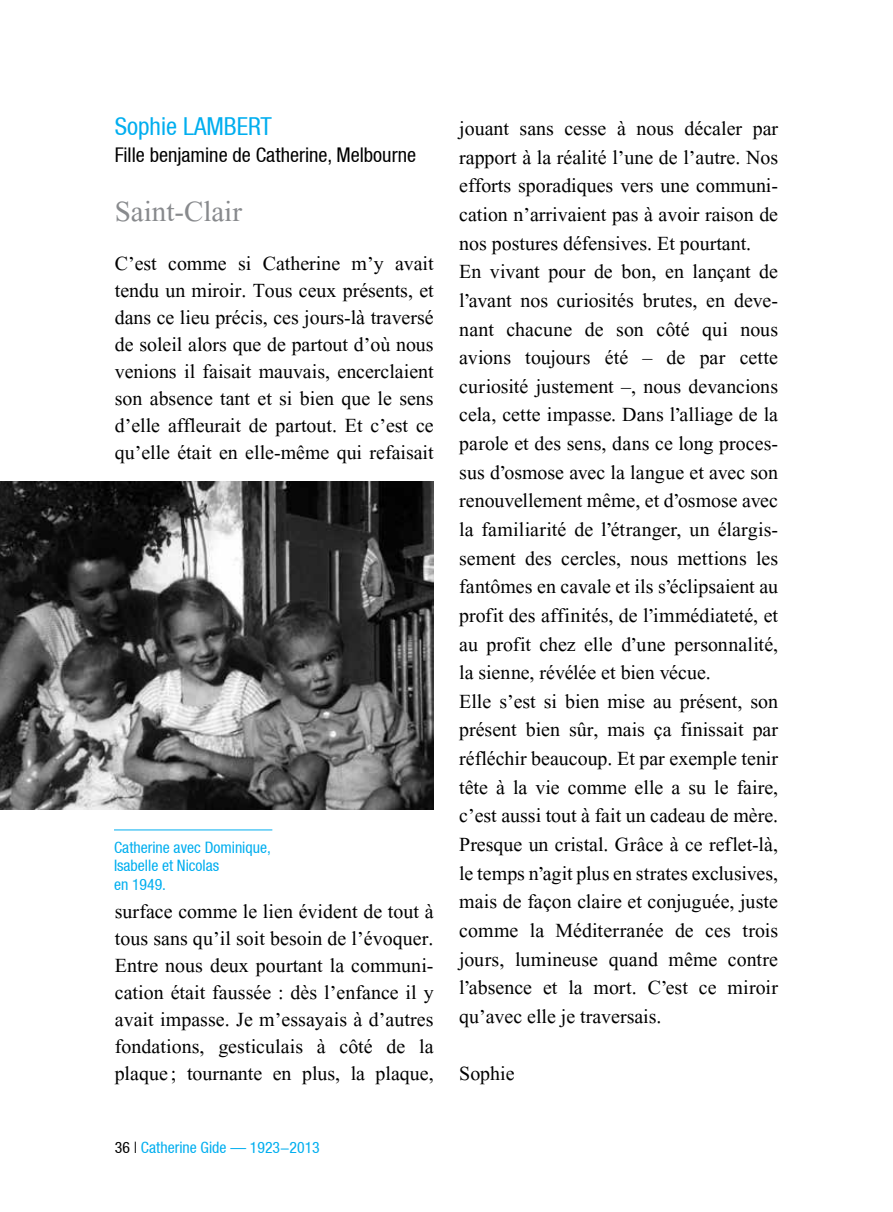
<style>
.page{position:relative;width:893px;height:1212px;background:#fff}
.page>*{position:absolute;margin:0;border:0;box-sizing:border-box;transform-origin:0 0}
.t1{font:36px "Aparajita";color:#888a8d}
.t2{font:24.75px/28.6px "Aparajita";color:#000;text-align:justify}
.t3{font:condensed 24.75px "Helvetica Neue LT";color:#00aeef}
.t4{font:condensed 20.25px "Helvetica Neue LT";color:#000}
.t5{font:condensed 15.75px/18.9px "Helvetica Neue LT";color:#00aeef}
.s1{color:#000}
</style>
<div class="page">
<img style="left:0;top:482px;width:434px;height:327px">
<hr style="left:114px;top:829px;width:158px;height:1px;background:#00aeef">
<p class="t3" style="left:115px;top:112px;width:154px">Sophie Lambert</p>
<p class="t4" style="left:115px;top:143px;width:303px">Fille benjamine de Catherine, Melbourne</p>
<h1 class="t1" style="left:115px;top:194px;width:129px">Saint-Clair</h1>
<p class="t2" style="left:115px;top:252px;width:320px;line-height:27px">C’est comme si Catherine m’y avait tendu un miroir. Tous ceux présents, et dans ce lieu précis, ces jours-là traversé de soleil alors que de partout d’où nous venions il faisait mauvais, encerclaient son absence tant et si bien que le sens d’elle affleurait de partout. Et c’est ce qu’elle était en elle-même qui refaisait</p>
<p class="t5" style="left:114px;top:837px;width:158px">Catherine avec Dominique,<br>Isabelle et Nicolas<br>en 1949.</p>
<p class="t2" style="left:115px;top:900px;width:320px;line-height:27px">surface comme le lien évident de tout à tous sans qu’il soit besoin de l’évoquer.<br>Entre nous deux pourtant la communi&shy;cation était faussée : dès l’enfance il y avait impasse. Je m’essayais à d’autres fondations, gesticulais à côté de la plaque; tournante en plus, la plaque,</p>
<p class="t5" style="left:115px;top:1138px;width:207px"><span class="s1">36 |</span> Catherine Gide — 1923-2013</p>
<p class="t2" style="left:459px;top:117px;width:320px;text-align:left">jouant sans cesse à nous décaler par rapport à la réalité l’une de l’autre. Nos efforts sporadiques vers une communi&shy;cation n’arrivaient pas à avoir raison de nos postures défensives. Et pourtant.<br>En vivant pour de bon, en lançant de l’avant nos curiosités brutes, en deve&shy;nant chacune de son côté qui nous avions toujours été – de par cette curiosité justement –, nous devancions cela, cette impasse. Dans l’alliage de la parole et des sens, dans ce long proces&shy;sus d’osmose avec la langue et avec son renouvellement même, et d’osmose avec la familiarité de l’étranger, un élargis&shy;sement des cercles, nous mettions les fantômes en cavale et ils s’éclipsaient au profit des affinités, de l’immédiateté, et au profit chez elle d’une personnalité, la sienne, révélée et bien vécue.<br>Elle s’est si bien mise au présent, son présent bien sûr, mais ça finissait par réfléchir beaucoup. Et par exemple tenir tête à la vie comme elle a su le faire, c’est aussi tout à fait un cadeau de mère.<br>Presque un cristal. Grâce à ce reflet-là, le temps n’agit plus en strates exclusives, mais de façon claire et conjuguée, juste comme la Méditerranée de ces trois jours, lumineuse quand même contre l’absence et la mort. C’est ce miroir qu’avec elle je traversais.</p>
<p class="t2" style="left:459px;top:1062px;width:57px">Sophie</p>
</div>
